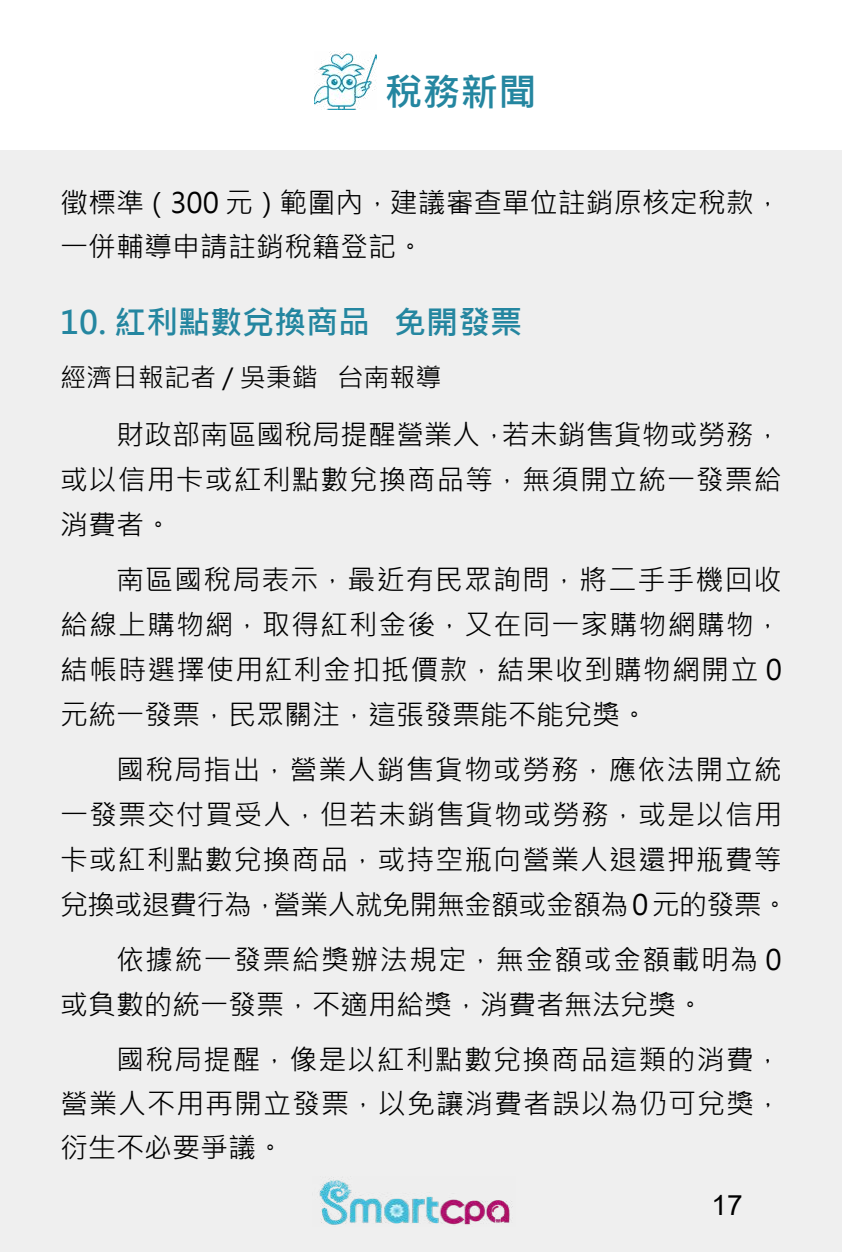
<style>
.page{position:relative;width:842px;height:1252px;background:#fff}
.page>*{position:absolute;margin:0;border:0;box-sizing:border-box;transform-origin:0 0}
.t1{font:700 38px "Microsoft Jheng Hei";color:#2486a0}
.t2{font:700 32px "Microsoft Jheng Hei";color:#2486a0}
.t3{font:28px/45px "Microsoft Jheng Hei";letter-spacing:.035em;color:#000;text-align:justify}
.t4{font:28px/44px "Microsoft Jheng Hei";color:#000}
.t5{font:28px "Arial";color:#000}
.t6{font:26px "Microsoft Jheng Hei";color:#000}
</style>
<div class="page">
<div style="left:0;top:150px;width:842px;height:1102px;background:#efefef"></div>
<img style="left:319px;top:1177px;width:194px;height:48px">
<img style="left:314px;top:52px;width:63px;height:58px">
<h1 class="t1" style="left:384px;top:68px;width:153px">稅務新聞</h1>
<p class="t4" style="left:60px;top:181px;width:723px">徵標準（300 元）範圍內，建議審查單位註銷原核定稅款，一併輔導申請註銷稅籍登記。</p>
<p class="t2" style="left:60px;top:303px;width:464px">10. 紅利點數兌換商品 免開發票</p>
<p class="t6" style="left:60px;top:361px;width:383px">經濟日報記者 / 吳秉鍇 台南報導</p>
<p class="t3" style="left:60px;top:412px;width:723px;text-indent:56px">財政部南區國稅局提醒營業人，若未銷售貨物或勞務，或以信用卡或紅利點數兌換商品等，無須開立統一發票給消費者。</p>
<p class="t3" style="left:60px;top:557px;width:724px;text-indent:56px">南區國稅局表示，最近有民眾詢問，將二手手機回收給線上購物網，取得紅利金後，又在同一家購物網購物，結帳時選擇使用紅利金扣抵價款，結果收到購物網開立 0元統一發票，民眾關注，這張發票能不能兌獎。</p>
<p class="t3" style="left:60px;top:747px;width:730px;text-align:left;text-indent:56px">國稅局指出，營業人銷售貨物或勞務，應依法開立統一發票交付買受人，但若未銷售貨物或勞務，或是以信用卡或紅利點數兌換商品，或持空瓶向營業人退還押瓶費等兌換或退費行為，營業人就免開無金額或金額為 0 元的發票。</p>
<p class="t3" style="left:60px;top:937px;width:723px;text-indent:56px">依據統一發票給獎辦法規定，無金額或金額載明為 0或負數的統一發票，不適用給獎，消費者無法兌獎。</p>
<p class="t3" style="left:60px;top:1038px;width:724px;line-height:44px;text-indent:56px">國稅局提醒，像是以紅利點數兌換商品這類的消費，營業人不用再開立發票，以免讓消費者誤以為仍可兌獎，衍生不必要爭議。</p>
<p class="t5" style="left:712px;top:1186px;width:33px">17</p>
</div>
